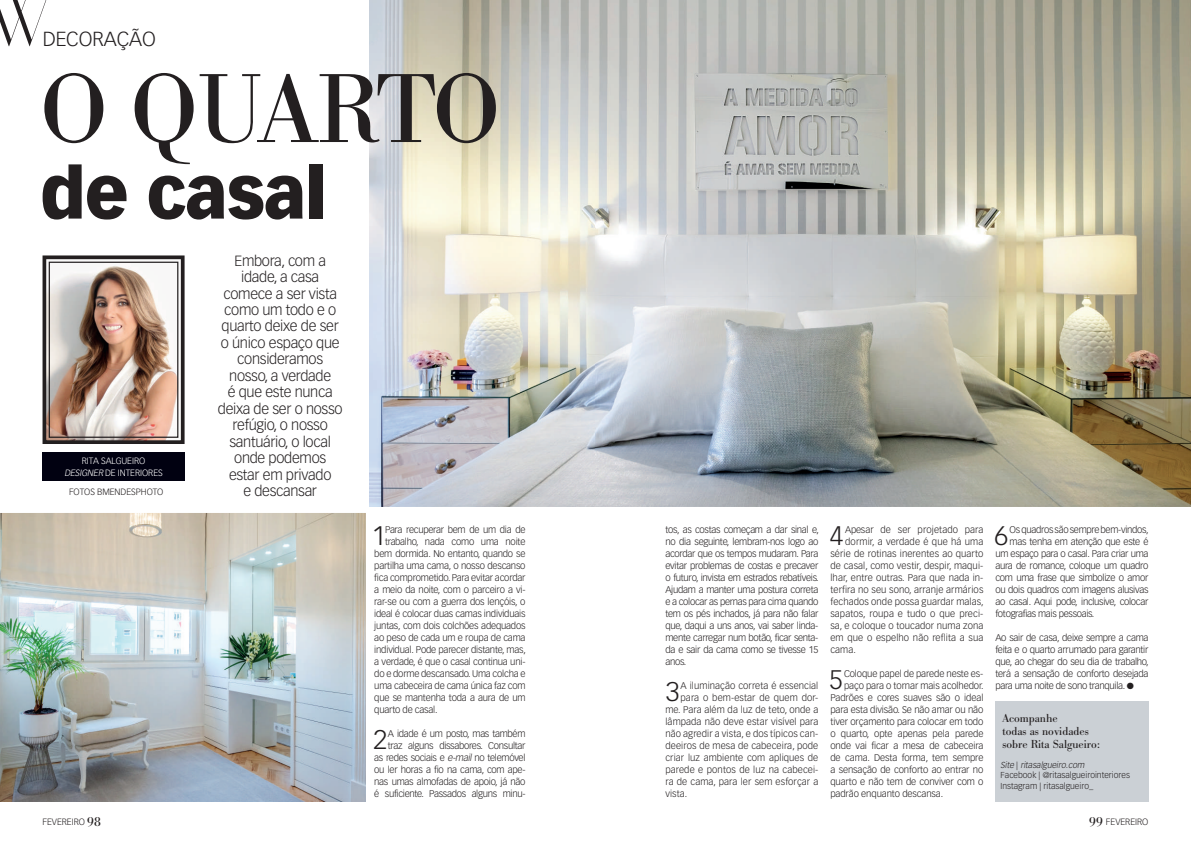
<style>
.page{position:relative;width:1191px;height:842px;background:#fff}
.page>*{position:absolute;margin:0;border:0;box-sizing:border-box;transform-origin:0 0}
.t1{font:96.2px "Bodoni BE";letter-spacing:-.03em;color:#231f20}
.t2{font:300 79.1px "Vanity";color:#231f20}
.t3{font:900 69.7px "Vectora LH";letter-spacing:-.02em;color:#231f20}
.t4{font:300 26.4px "Vectora LH";color:#231f20}
.t5{font:300 20px "Vectora LH";letter-spacing:-.005em;color:#231f20}
.t6{font:300 14.6px/16.5px "Vectora LH";letter-spacing:-.02em;color:#231f20;text-align:center}
.t7{font:11.4px/12.9px "Bodoni BE";color:#231f20}
.t8{font:300 9.5px/12px "Vectora LH";letter-spacing:-.02em;color:#231f20;text-align:justify}
.t9{font:300 9.5px "Vectora LH";letter-spacing:.01em;color:#231f20}
.t10{font:300 9px "Vectora LH";letter-spacing:-.005em;color:#231f20}
.t11{font:300 9px/12px "Vectora LH";letter-spacing:-.005em;color:#fff;text-align:center}
.t12{font:300 8.5px/10.5px "Vectora LH";color:#231f20}
.s1{font-style:italic}
.s2{font-family:"Bodoni BE";font-weight:400;font-size:13px}
</style>
<div class="page">
<img style="left:42px;top:255px;width:143px;height:189px">
<div style="left:49px;top:262px;width:129px;height:176px;border:1px solid #231f20"></div>
<div style="left:43px;top:452px;width:142px;height:28px;background:#010111"></div>
<img style="left:369px;top:0;width:822px;height:507px">
<img style="left:0;top:513px;width:365px;height:288px">
<div style="left:995px;top:701px;width:153px;height:100px;background:#cbd0d5"></div>
<svg style="left:595px;top:0;width:13px;height:3px"></svg>
<h2 class="t2" style="left:-14px;top:-23px;width:69px">W</h2>
<h3 class="t5" style="left:43px;top:28px;width:114px">DECORAÇÃO</h3>
<h1 class="t1" style="left:41px;top:54px;width:460px">O QUARTO</h1>
<h3 class="t3" style="left:40px;top:150px;width:289px">de casal</h3>
<p class="t11" style="left:64px;top:454px;width:100px">RITA SALGUEIRO<br><span class="s1">DESIGNER</span> DE INTERIORES</p>
<p class="t10" style="left:69px;top:486px;width:96px">FOTOS BMENDESPHOTO</p>
<p class="t10" style="left:43px;top:817px;width:60px">FEVEREIRO <span class="s2">98</span></p>
<p class="t6" style="left:218px;top:252px;width:126px">Embora, com a idade, a casa comece a ser vista como um todo e o quarto deixe de ser o único espaço que consideramos nosso, a verdade<br>é que este nunca deixa de ser o nosso refúgio, o nosso santuário, o local onde podemos estar em privado<br>e descansar</p>
<h3 class="t4" style="left:372px;top:520px;width:15px">1</h3>
<p class="t8" style="left:385px;top:524px;width:142px">Para recuperar bem de um dia de</p>
<p class="t8" style="left:385px;top:536px;width:142px">trabalho, nada como uma noite</p>
<p class="t8" style="left:374px;top:548px;width:153px">bem dormida. No entanto, quando se</p>
<p class="t8" style="left:374px;top:560px;width:153px">partilha uma cama, o nosso descanso</p>
<p class="t8" style="left:374px;top:572px;width:153px">fica comprometido. Para evitar acordar</p>
<p class="t8" style="left:374px;top:584px;width:153px">a meio da noite, com o parceiro a vi-</p>
<p class="t8" style="left:374px;top:596px;width:153px">rar-se ou com a guerra dos lençóis, o</p>
<p class="t8" style="left:374px;top:608px;width:153px">ideal é colocar duas camas individuais</p>
<p class="t8" style="left:374px;top:620px;width:153px">juntas, com dois colchões adequados</p>
<p class="t8" style="left:374px;top:632px;width:153px">ao peso de cada um e roupa de cama</p>
<p class="t8" style="left:374px;top:644px;width:153px">individual. Pode parecer distante, mas,</p>
<p class="t8" style="left:374px;top:656px;width:153px">a verdade, é que o casal continua uni-</p>
<p class="t8" style="left:374px;top:668px;width:153px">do e dorme descansado. Uma colcha e</p>
<p class="t8" style="left:374px;top:680px;width:153px">uma cabeceira de cama única faz com</p>
<p class="t8" style="left:374px;top:692px;width:153px">que se mantenha toda a aura de um</p>
<p class="t8" style="left:374px;top:704px;width:65px">quarto de casal.</p>
<h3 class="t4" style="left:373px;top:724px;width:15px">2</h3>
<p class="t8" style="left:374px;top:728px;width:153px;text-align:right">A idade é um posto, mas também traz alguns dissabores. Consultar<br>as redes sociais e <span class="s1">e-mail</span> no telemóvel ou ler horas a fio na cama, com ape&shy;nas umas almofadas de apoio, já não é suficiente. Passados alguns minu-</p>
<p class="t8" style="left:665px;top:524px;width:155px">tos, as costas começam a dar sinal e, no dia seguinte, lembram-nos logo ao acordar que os tempos mudaram. Para evitar problemas de costas e precaver o futuro, invista em estrados rebatíveis.<br>Ajudam a manter uma postura correta e a colocar as pernas para cima quando tem os pés inchados, já para não falar que, daqui a uns anos, vai saber linda&shy;mente carregar num botão, ficar senta&shy;da e sair da cama como se tivesse 15 anos.</p>
<h3 class="t4" style="left:666px;top:676px;width:15px">3</h3>
<p class="t9" style="left:680px;top:680px;width:139px">A iluminação correta é essencial</p>
<p class="t9" style="left:680px;top:692px;width:139px">para o bem-estar de quem dor-</p>
<p class="t9" style="left:665px;top:704px;width:154px">me. Para além da luz de teto, onde a</p>
<p class="t9" style="left:665px;top:716px;width:154px">lâmpada não deve estar visível para</p>
<p class="t9" style="left:665px;top:728px;width:154px">não agredir a vista, e dos típicos can-</p>
<p class="t9" style="left:665px;top:740px;width:154px">deeiros de mesa de cabeceira, pode</p>
<p class="t9" style="left:665px;top:752px;width:154px">criar luz ambiente com apliques de</p>
<p class="t9" style="left:665px;top:764px;width:154px">parede e pontos de luz na cabecei-</p>
<p class="t9" style="left:665px;top:776px;width:154px">ra de cama, para ler sem esforçar a</p>
<p class="t8" style="left:665px;top:788px;width:23px">vista.</p>
<h3 class="t4" style="left:829px;top:520px;width:15px">4</h3>
<p class="t9" style="left:845px;top:524px;width:140px">Apesar de ser projetado para</p>
<p class="t9" style="left:845px;top:536px;width:140px">dormir, a verdade é que há uma</p>
<p class="t9" style="left:830px;top:548px;width:154px">série de rotinas inerentes ao quarto</p>
<p class="t9" style="left:830px;top:560px;width:154px">de casal, como vestir, despir, maqui-</p>
<p class="t9" style="left:830px;top:572px;width:154px">lhar, entre outras. Para que nada in-</p>
<p class="t9" style="left:830px;top:584px;width:154px">terfira no seu sono, arranje armários</p>
<p class="t9" style="left:830px;top:596px;width:155px">fechados onde possa guardar malas,</p>
<p class="t9" style="left:830px;top:608px;width:154px">sapatos, roupa e tudo o que preci-</p>
<p class="t9" style="left:830px;top:620px;width:154px">sa, e coloque o toucador numa zona</p>
<p class="t9" style="left:830px;top:632px;width:154px">em que o espelho não reflita a sua</p>
<p class="t8" style="left:830px;top:644px;width:27px">cama.</p>
<h3 class="t4" style="left:829px;top:664px;width:15px">5</h3>
<p class="t8" style="left:844px;top:668px;width:141px">Coloque papel de parede neste es-</p>
<p class="t8" style="left:844px;top:680px;width:141px">paço para o tornar mais acolhedor.</p>
<p class="t8" style="left:830px;top:692px;width:154px">Padrões e cores suaves são o ideal</p>
<p class="t8" style="left:830px;top:704px;width:154px">para esta divisão. Se não amar ou não</p>
<p class="t8" style="left:830px;top:716px;width:154px">tiver orçamento para colocar em todo</p>
<p class="t8" style="left:830px;top:728px;width:154px">o quarto, opte apenas pela parede</p>
<p class="t8" style="left:830px;top:740px;width:154px">onde vai ficar a mesa de cabeceira</p>
<p class="t8" style="left:830px;top:752px;width:154px">de cama. Desta forma, tem sempre</p>
<p class="t8" style="left:830px;top:764px;width:154px">a sensação de conforto ao entrar no</p>
<p class="t8" style="left:830px;top:776px;width:154px">quarto e não tem de conviver com o</p>
<p class="t8" style="left:830px;top:788px;width:114px">padrão enquanto descansa.</p>
<h3 class="t4" style="left:994px;top:520px;width:15px">6</h3>
<p class="t8" style="left:1009px;top:524px;width:141px">Os quadros são sempre bem-vindos,</p>
<p class="t8" style="left:1009px;top:536px;width:140px">mas tenha em atenção que este é</p>
<p class="t8" style="left:995px;top:548px;width:154px">um espaço para o casal. Para criar uma</p>
<p class="t8" style="left:995px;top:560px;width:154px">aura de romance, coloque um quadro</p>
<p class="t8" style="left:995px;top:572px;width:154px">com uma frase que simbolize o amor</p>
<p class="t8" style="left:995px;top:584px;width:154px">ou dois quadros com imagens alusivas</p>
<p class="t8" style="left:995px;top:596px;width:154px">ao casal. Aqui pode, inclusive, colocar</p>
<p class="t8" style="left:995px;top:608px;width:100px">fotografias mais pessoais.</p>
<p class="t8" style="left:995px;top:632px;width:155px">Ao sair de casa, deixe sempre a cama feita e o quarto arrumado para garantir que, ao chegar do seu dia de trabalho, terá a sensação de conforto desejada para uma noite de sono tranquila. ●</p>
<p class="t7" style="left:1002px;top:712px;width:99px">Acompanhe<br>todas as novidades sobre Rita Salgueiro:</p>
<p class="t12" style="left:1000px;top:759px;width:131px"><span class="s1">Site</span> | <span class="s1">ritasalgueiro.com<br></span>Facebook | @ritasalgueirointeriores<br>Instagram | ritasalgueiro_</p>
<p class="t10" style="left:1089px;top:817px;width:61px"><span class="s2">99</span> FEVEREIRO</p>
</div>
